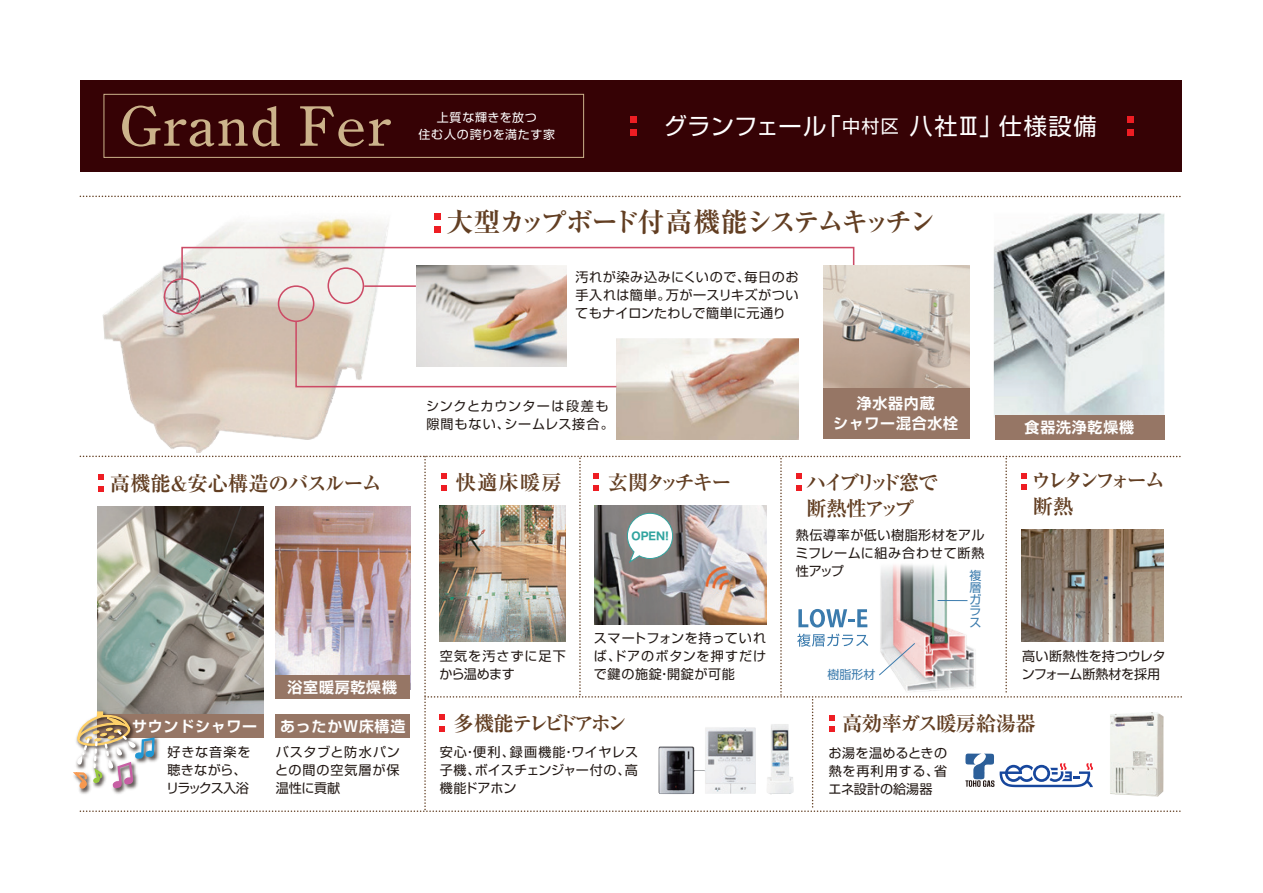
<style>
.page{position:relative;width:1263px;height:893px;background:#fff}
.page>*{position:absolute;margin:0;border:0;box-sizing:border-box;transform-origin:0 0}
.t1{font:57px "Shuei Min Pro M";color:#ccb38b;scale:1.08 1}
.t2{font:700 27px "Ryumin Pro";letter-spacing:-.1em;color:#623e22}
.t3{font:23.25px "Shin Go Pro";letter-spacing:.015em;color:#fff}
.t4{font:700 20.4px "Ryumin Pro";letter-spacing:-.02em;color:#623e22}
.t5{font:700 20.4px/25.5px "Ryumin Pro";letter-spacing:-.165em;color:#623e22}
.t6{font:700 20.4px "Ryumin Pro";letter-spacing:-.185em;color:#623e22}
.t7{font:700 20.4px "Ryumin Pro";letter-spacing:-.025em;color:#623e22}
.t8{font:700 20.4px/25.5px "Ryumin Pro";letter-spacing:-.205em;color:#623e22}
.t9{font:700 20.4px "Ryumin Pro";letter-spacing:-.12em;color:#623e22}
.t10{font:700 20.4px "Ryumin Pro";letter-spacing:-.1em;color:#623e22}
.t11{font:700 15px/19.5px "Shin Go Pro De";letter-spacing:.05em;color:#fff;text-align:center}
.t12{font:13.05px/18px "Shin Go Pro";letter-spacing:.035em;color:#211814;text-align:justify}
.t13{font:13.05px/18px "Shin Go Pro";letter-spacing:.06em;color:#211814}
.t14{font:13.05px/18px "Shin Go Pro";letter-spacing:-.015em;color:#211814}
.t15{font:13.05px/18px "Shin Go Pro";letter-spacing:.015em;color:#211814}
.t16{font:13.05px/18px "Shin Go Pro";letter-spacing:.065em;color:#211814}
.t17{font:12px/16.5px "Shin Go Pro";letter-spacing:.055em;color:#fff;text-align:center}
.t18{font:12px/11.7px "Shin Go Pro";color:#3b7bad;text-align:justify}
.t19{font:10.65px "Hira Sans Old Std W7";color:#30a49f}
.s1{font-size:18px}
</style>
<div class="page">
<img style="left:98px;top:171px;width:302px;height:285px">
<svg style="left:80px;top:196px;width:1101px;height:1px"></svg>
<img style="left:616px;top:338px;width:183px;height:101px">
<img style="left:416px;top:280px;width:150px;height:40px">
<div style="left:80px;top:80px;width:1102px;height:91px;background:#360205"></div>
<div style="left:104px;top:94px;width:480px;height:64px;border:1px solid #ccb38b"></div>
<div style="left:630px;top:116px;width:7px;height:7px;background:#ee1d23"></div>
<div style="left:630px;top:129px;width:7px;height:6px;background:#ee1d23"></div>
<div style="left:1127px;top:116px;width:7px;height:7px;background:#ee1d23"></div>
<div style="left:1127px;top:129px;width:7px;height:6px;background:#ee1d23"></div>
<img style="left:993px;top:213px;width:171px;height:204px">
<div style="left:995px;top:415px;width:169px;height:24px;background:#967665"></div>
<div style="left:327px;top:267px;width:37px;height:37px;border:2px solid #cc4b66;border-radius:50%"></div>
<div style="left:278px;top:285px;width:36px;height:37px;border:2px solid #cc4b66;border-radius:50%"></div>
<div style="left:164px;top:278px;width:36px;height:37px;border:2px solid #cc4b66;border-radius:50%"></div>
<svg style="left:434px;top:214px;width:6px;height:6px"></svg>
<svg style="left:434px;top:226px;width:6px;height:6px"></svg>
<svg style="left:181px;top:246px;width:674px;height:34px"></svg>
<hr style="left:364px;top:285px;width:52px;height:2px;background:#cc4b66">
<img style="left:823px;top:265px;width:146px;height:123px">
<div style="left:823px;top:388px;width:146px;height:51px;background:#967665"></div>
<img style="left:73px;top:456px;width:1109px;height:356px">
<svg style="left:295px;top:320px;width:323px;height:68px"></svg>
<h1 class="t1" style="left:119px;top:86px;width:254px">Grand Fer</h1>
<p class="t17" style="left:418px;top:108px;width:138px">上質な輝きを放つ<br>住む人の誇りを満たす家</p>
<h3 class="t3" style="left:664px;top:107px;width:434px">グランフェール「<span class="s1">中村区</span> 八社Ⅲ」仕様設備</h3>
<h2 class="t2" style="left:446px;top:201px;width:491px">大型カップボード付高機能システムキッチン</h2>
<p class="t12" style="left:575px;top:266px;width:225px">汚れが染み込みにくいので、毎日のお手入れは簡単。万が一スリキズがついてもナイロンたわしで簡単に元通り</p>
<h3 class="t4" style="left:110px;top:467px;width:274px">高機能＆安心構造のバスルーム</h3>
<p class="t11" style="left:288px;top:676px;width:111px">浴室暖房乾燥機</p>
<p class="t11" style="left:280px;top:715px;width:127px">あったかW床構造</p>
<p class="t11" style="left:132px;top:715px;width:127px">サウンドシャワー</p>
<p class="t15" style="left:166px;top:741px;width:86px">好きな音楽を聴きながら、リラックス入浴</p>
<p class="t12" style="left:275px;top:741px;width:126px">バスタブと防水パンとの間の空気層が保温性に貢献</p>
<p class="t13" style="left:426px;top:396px;width:189px">シンクとカウンターは段差も隙間もない、シームレス接合。</p>
<p class="t11" style="left:833px;top:392px;width:127px">浄水器内蔵<br>シャワー混合水栓</p>
<p class="t11" style="left:1024px;top:416px;width:111px">食器洗浄乾燥機</p>
<h3 class="t10" style="left:456px;top:466px;width:107px">快適床暖房</h3>
<h3 class="t9" style="left:608px;top:466px;width:125px">玄関タッチキー</h3>
<h3 class="t5" style="left:806px;top:469px;width:134px">ハイブリッド窓で断熱性アップ</h3>
<h3 class="t8" style="left:1031px;top:467px;width:136px">ウレタンフォーム断熱</h3>
<p class="t19" style="left:632px;top:527px;width:39px">OPEN!</p>
<p class="t12" style="left:795px;top:525px;width:191px">熱伝導率が低い樹脂形材をアルミフレームに組み合わせて断熱性アップ</p>
<p class="t18" style="left:969px;top:568px;width:13px">複層ガラス</p>
<p class="t16" style="left:440px;top:645px;width:128px">空気を汚さずに足下から温めます</p>
<p class="t12" style="left:594px;top:628px;width:174px">スマートフォンを持っていれば、ドアのボタンを押すだけで鍵の施錠・開錠が可能</p>
<p class="t18" style="left:828px;top:668px;width:49px">樹脂形材</p>
<p class="t14" style="left:1022px;top:646px;width:145px">高い断熱性を持つウレタンフォーム断熱材を採用</p>
<h3 class="t6" style="left:454px;top:707px;width:175px">多機能テレビドアホン</h3>
<h3 class="t7" style="left:842px;top:707px;width:195px">高効率ガス暖房給湯器</h3>
<p class="t12" style="left:440px;top:741px;width:200px">安心・便利、録画機能・ワイヤレス子機、ボイスチェンジャー付の、高機能ドアホン</p>
<p class="t12" style="left:828px;top:742px;width:120px">お湯を温めるときの熱を再利用する、省エネ設計の給湯器</p>
</div>
